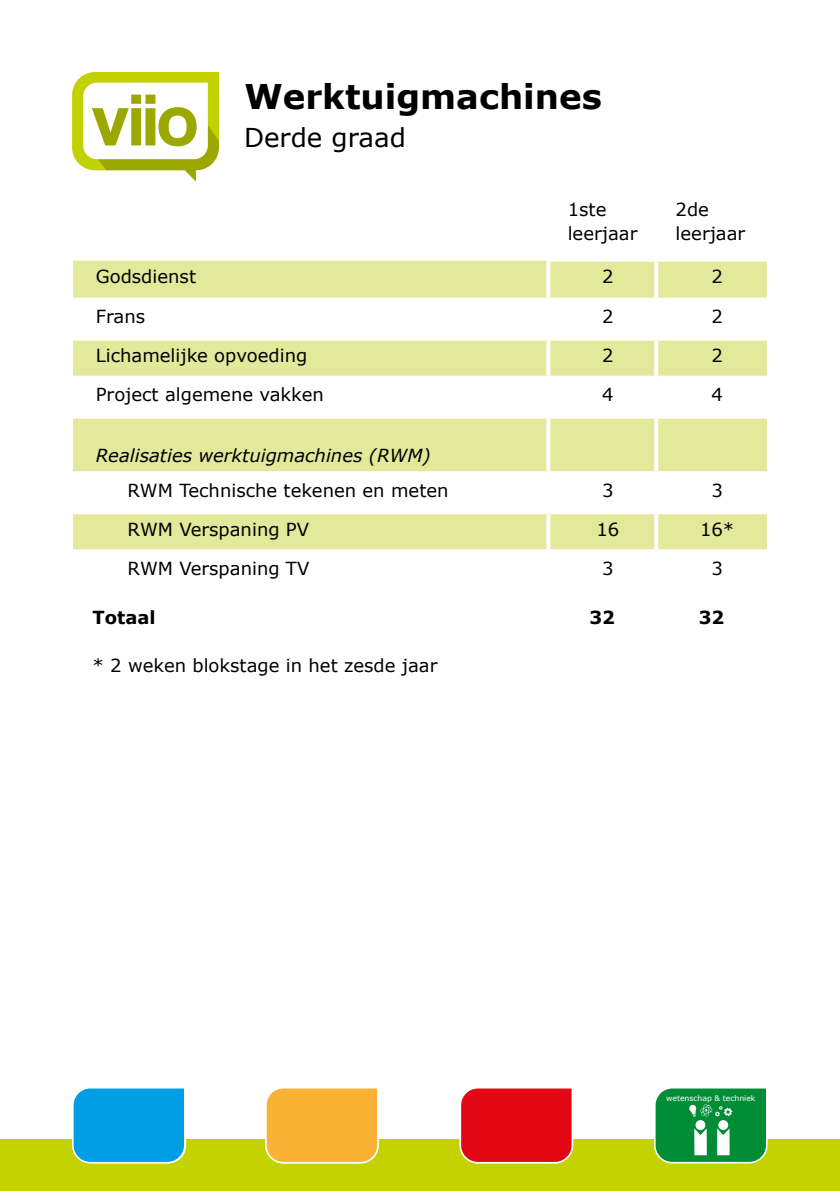
<style>
.page{position:relative;width:840px;height:1191px;background:#fff}
.page>*{position:absolute;margin:0;border:0;box-sizing:border-box;transform-origin:0 0}
.t1{font:700 34px "Verdana";color:#000}
.t2{font:26px "Verdana";color:#000}
.t3{font:18px/24px "Verdana";color:#000}
.t4{font:italic 18px "Verdana";color:#000}
.t5{font:700 18px "Verdana";color:#000}
.t6{font:7.6px "Verdana";color:#fff}
</style>
<div class="page">
<div style="left:0;top:1139px;width:839px;height:52px;background:#c3d200"></div>
<svg style="left:654px;top:1088px;width:113px;height:75px;background:#2a9f54"></svg>
<svg style="left:265px;top:1088px;width:113px;height:75px;background:#f8b63d"></svg>
<svg style="left:459px;top:1088px;width:113px;height:75px;background:#e3151e"></svg>
<svg style="left:72px;top:1088px;width:114px;height:75px;background:#12a5e1"></svg>
<svg style="left:72px;top:72px;width:146px;height:109px"></svg>
<svg style="left:73px;top:261px;width:693px;height:288px;fill:#e3e89b"></svg>
<svg style="left:546px;top:262px;width:4px;height:36px"></svg>
<svg style="left:654px;top:262px;width:4px;height:36px"></svg>
<hr style="left:73px;top:298px;width:475px;height:4px;background:#fff">
<hr style="left:548px;top:298px;width:108px;height:4px;background:#fff">
<hr style="left:546px;top:302px;width:4px;height:35px;background:#fff">
<hr style="left:656px;top:298px;width:110px;height:4px;background:#fff">
<hr style="left:654px;top:302px;width:4px;height:35px;background:#fff">
<svg style="left:73px;top:337px;width:475px;height:4px"></svg>
<svg style="left:548px;top:337px;width:108px;height:4px"></svg>
<svg style="left:546px;top:341px;width:4px;height:35px"></svg>
<svg style="left:656px;top:337px;width:110px;height:4px"></svg>
<svg style="left:654px;top:341px;width:4px;height:35px"></svg>
<hr style="left:73px;top:376px;width:475px;height:4px;background:#fff">
<hr style="left:548px;top:376px;width:108px;height:4px;background:#fff">
<hr style="left:546px;top:380px;width:4px;height:35px;background:#fff">
<hr style="left:656px;top:376px;width:110px;height:4px;background:#fff">
<hr style="left:654px;top:380px;width:4px;height:35px;background:#fff">
<svg style="left:73px;top:415px;width:475px;height:4px"></svg>
<svg style="left:548px;top:415px;width:108px;height:4px"></svg>
<svg style="left:546px;top:419px;width:4px;height:52px"></svg>
<svg style="left:656px;top:415px;width:110px;height:4px"></svg>
<svg style="left:654px;top:419px;width:4px;height:52px"></svg>
<svg style="left:73px;top:471px;width:475px;height:4px"></svg>
<svg style="left:548px;top:471px;width:108px;height:4px"></svg>
<hr style="left:546px;top:475px;width:4px;height:35px;background:#fff">
<svg style="left:656px;top:471px;width:110px;height:4px"></svg>
<hr style="left:654px;top:475px;width:4px;height:35px;background:#fff">
<hr style="left:73px;top:510px;width:475px;height:4px;background:#fff">
<hr style="left:548px;top:510px;width:108px;height:4px;background:#fff">
<svg style="left:546px;top:514px;width:4px;height:35px"></svg>
<hr style="left:656px;top:510px;width:110px;height:4px;background:#fff">
<svg style="left:654px;top:514px;width:4px;height:35px"></svg>
<svg style="left:73px;top:549px;width:475px;height:1px"></svg>
<svg style="left:548px;top:549px;width:108px;height:2px"></svg>
<svg style="left:656px;top:549px;width:110px;height:2px"></svg>
<hr style="left:546px;top:260px;width:110px;height:2px;background:#fff">
<hr style="left:656px;top:260px;width:110px;height:2px;background:#fff">
<h1 class="t1" style="left:244px;top:73px;width:359px">Werktuigmachines</h1>
<h2 class="t2" style="left:244px;top:120px;width:163px">Derde graad</h2>
<p class="t3" style="left:567px;top:197px;width:71px">1ste leerjaar</p>
<p class="t3" style="left:675px;top:197px;width:71px">2de leerjaar</p>
<p class="t3" style="left:96px;top:264px;width:102px">Godsdienst</p>
<p class="t3" style="left:602px;top:264px;width:13px">2</p>
<p class="t3" style="left:711px;top:264px;width:13px">2</p>
<p class="t3" style="left:96px;top:304px;width:51px">Frans</p>
<p class="t3" style="left:602px;top:304px;width:13px">2</p>
<p class="t3" style="left:711px;top:304px;width:13px">2</p>
<p class="t3" style="left:96px;top:343px;width:213px">Lichamelijke opvoeding</p>
<p class="t3" style="left:602px;top:343px;width:13px">2</p>
<p class="t3" style="left:711px;top:343px;width:13px">2</p>
<p class="t3" style="left:96px;top:382px;width:229px">Project algemene vakken</p>
<p class="t3" style="left:602px;top:382px;width:13px">4</p>
<p class="t3" style="left:711px;top:382px;width:13px">4</p>
<p class="t4" style="left:96px;top:443px;width:336px">Realisaties werktuigmachines (RWM)</p>
<p class="t3" style="left:127px;top:478px;width:322px">RWM Technische tekenen en meten</p>
<p class="t3" style="left:602px;top:478px;width:13px">3</p>
<p class="t3" style="left:711px;top:478px;width:13px">3</p>
<p class="t3" style="left:127px;top:517px;width:183px">RWM Verspaning PV</p>
<p class="t3" style="left:596px;top:517px;width:24px">16</p>
<p class="t3" style="left:699px;top:517px;width:36px">16*</p>
<p class="t3" style="left:127px;top:556px;width:183px">RWM Verspaning TV</p>
<p class="t3" style="left:602px;top:556px;width:13px">3</p>
<p class="t3" style="left:711px;top:556px;width:13px">3</p>
<p class="t5" style="left:92px;top:605px;width:65px">Totaal</p>
<p class="t5" style="left:589px;top:605px;width:27px">32</p>
<p class="t5" style="left:698px;top:605px;width:27px">32</p>
<p class="t3" style="left:92px;top:653px;width:346px">* 2 weken blokstage in het zesde jaar</p>
<p class="t6" style="left:665px;top:1092px;width:91px">wetenschap &amp; techniek</p>
</div>
